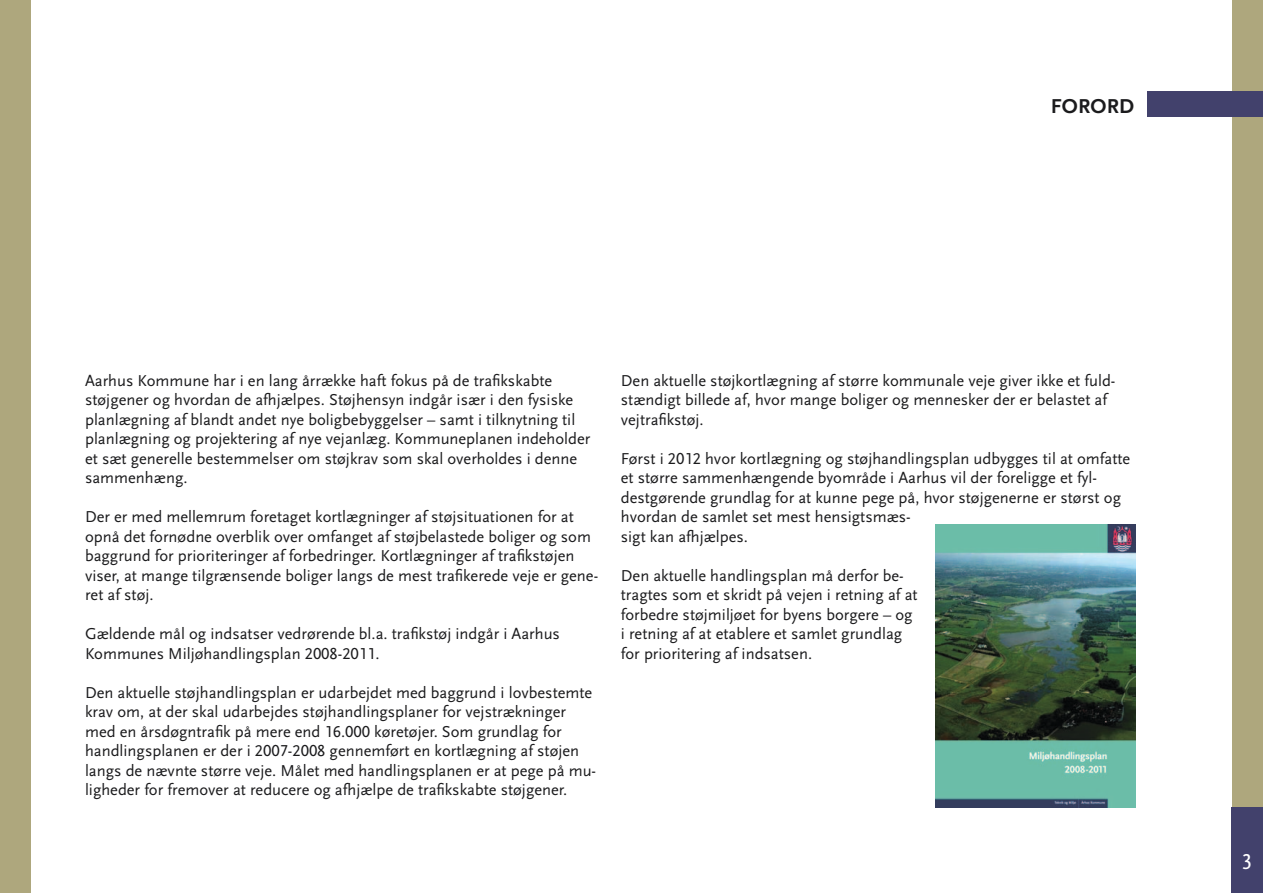
<style>
.page{position:relative;width:1263px;height:893px;background:#fff}
.page>*{position:absolute;margin:0;border:0;box-sizing:border-box;transform-origin:0 0}
.t1{font:condensed 22.5px "Scala Sans OT";color:#fff}
.t2{font:700 21px "Scala Sans OT";letter-spacing:.01em;color:#1b1b1d}
.t3{font:16.5px/19.5px "Scala Sans OT";color:#1b1b1d}
</style>
<div class="page">
<div style="left:1232px;top:0;width:31px;height:893px;background:#aea77d"></div>
<div style="left:1232px;top:808px;width:31px;height:85px;background:#42416c"></div>
<div style="left:0;top:0;width:31px;height:893px;background:#aea77d"></div>
<div style="left:1147px;top:92px;width:116px;height:25px;background:#42416c"></div>
<img style="left:935px;top:525px;width:200px;height:283px">
<p class="t2" style="left:1051px;top:94px;width:85px">FORORD</p>
<p class="t3" style="left:85px;top:371px;width:507px">Aarhus Kommune har i en lang årrække haft fokus på de trafikskabte støjgener og hvordan de afhjælpes. Støjhensyn indgår især i den fysiske planlægning af blandt andet nye boligbebyggelser – samt i tilknytning til planlægning og projektering af nye vejanlæg. Kommuneplanen indeholder et sæt generelle bestemmelser om støjkrav som skal overholdes i denne sammenhæng.</p>
<p class="t3" style="left:85px;top:507px;width:515px">Der er med mellemrum foretaget kortlægninger af støjsituationen for at opnå det fornødne overblik over omfanget af støjbelastede boliger og som baggrund for prioriteringer af forbedringer. Kortlægninger af trafikstøjen viser, at mange tilgrænsende boliger langs de mest trafikerede veje er gene&shy;ret af støj.</p>
<p class="t3" style="left:85px;top:624px;width:476px">Gældende mål og indsatser vedrørende bl.a. trafikstøj indgår i Aarhus<br>Kommunes Miljøhandlingsplan 2008-2011.</p>
<p class="t3" style="left:85px;top:683px;width:513px">Den aktuelle støjhandlingsplan er udarbejdet med baggrund i lovbestemte krav om, at der skal udarbejdes støjhandlingsplaner for vejstrækninger med en årsdøgntrafik på mere end 16.000 køretøjer. Som grundlag for handlingsplanen er der i 2007-2008 gennemført en kortlægning af støjen langs de nævnte større veje. Målet med handlingsplanen er at pege på mu&shy;ligheder for fremover at reducere og afhjælpe de trafikskabte støjgener.</p>
<p class="t3" style="left:621px;top:371px;width:496px">Den aktuelle støjkortlægning af større kommunale veje giver ikke et fuld&shy;stændigt billede af, hvor mange boliger og mennesker der er belastet af vejtrafikstøj.</p>
<p class="t3" style="left:621px;top:449px;width:511px">Først i 2012 hvor kortlægning og støjhandlingsplan udbygges til at omfatte et større sammenhængende byområde i Aarhus vil der foreligge et fyl&shy;destgørende grundlag for at kunne pege på, hvor støjgenerne er størst og hvordan de samlet set mest hensigtsmæs-<br>sigt kan afhjælpes.</p>
<p class="t3" style="left:621px;top:566px;width:298px">Den aktuelle handlingsplan må derfor be&shy;tragtes som et skridt på vejen i retning af at forbedre støjmiljøet for byens borgere – og i retning af at etablere et samlet grundlag for prioritering af indsatsen.</p>
<h1 class="t1" style="left:1242px;top:849px;width:10px">3</h1>
</div>
